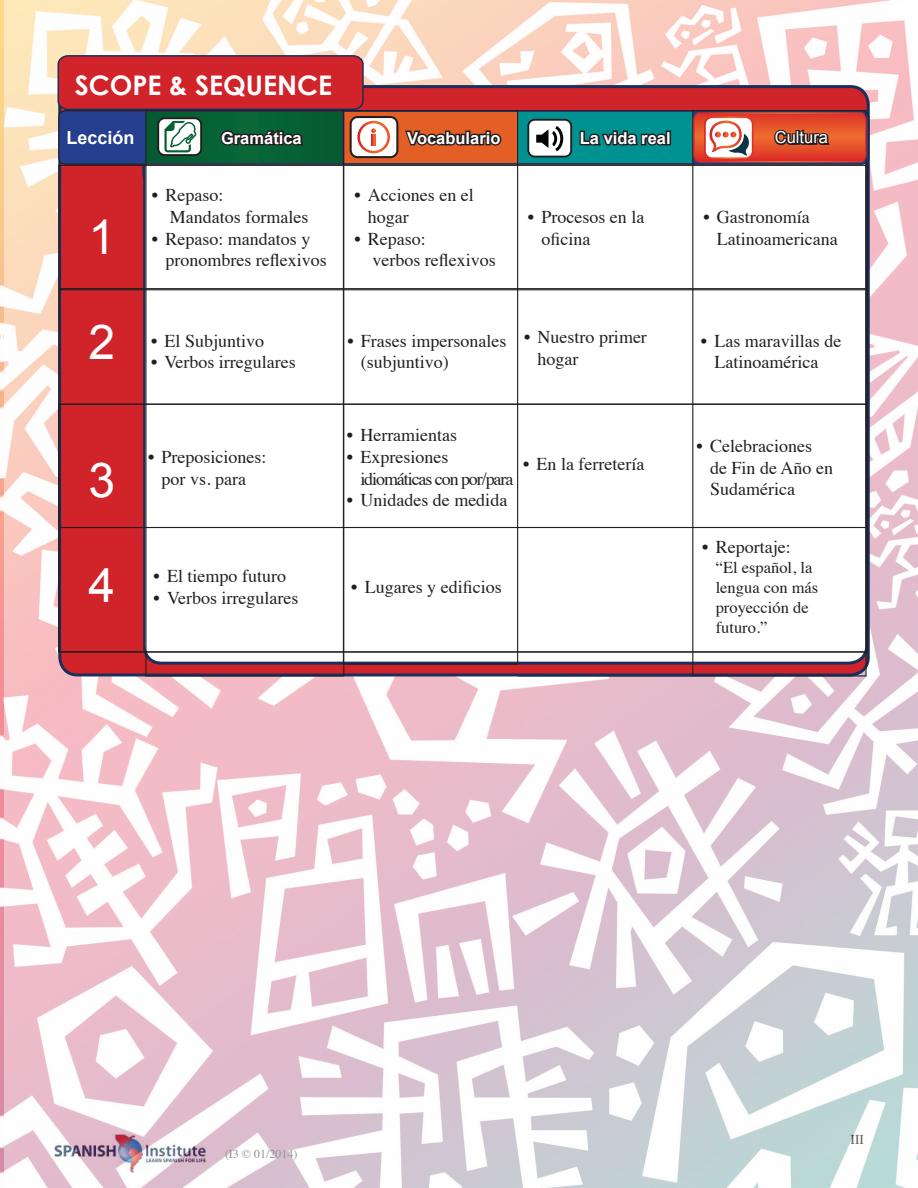
<style>
.page{position:relative;width:918px;height:1188px;background:#fff}
.page>*{position:absolute;margin:0;border:0;box-sizing:border-box;transform-origin:0 0}
.t1{font:48px/105px "Arial";color:#fff}
.t2{font:700 27px "Century Gothic";color:#fff}
.t3{font:18px/21.6px "Times";color:#231f20}
.t4{font:18px/21.6px "Times";letter-spacing:-.06em;color:#231f20}
.t5{font:18px "Arial";color:#231f20}
.t6{font:700 18px "Arial";color:#fff}
.t7{font:16.5px/19.8px "Times";color:#231f20}
.t8{font:700 16.5px "Arial";color:#fff}
.t9{font:16.5px "Arial";color:#fff}
.t10{font:13.5px "Times";color:#231f20}
.t11{font:12px "Times";color:#939598}
</style>
<div class="page">
<img style="left:0;top:0;width:918px;height:1188px">
<div style="left:60px;top:87px;width:808px;height:588px;background:#d1232a;border-radius:18px"></div>
<div style="left:144px;top:124px;width:723px;height:539px;background:#fff;border-radius:18px"></div>
<svg style="left:57px;top:54px;width:307px;height:57px"></svg>
<div style="left:59px;top:111px;width:810px;height:53px;background:#253f8e;border-radius:7px"></div>
<div style="left:58px;top:110px;width:811px;height:55px;border:1px solid #231f20;border-radius:7px"></div>
<div style="left:147px;top:112px;width:195px;height:51px;background:#066135"></div>
<svg style="left:220px;top:130px;width:84px;height:16px"></svg>
<div style="left:344px;top:112px;width:173px;height:51px;background:#e45f25"></div>
<svg style="left:405px;top:130px;width:97px;height:16px"></svg>
<div style="left:519px;top:112px;width:174px;height:51px;background:#009291"></div>
<svg style="left:579px;top:130px;width:91px;height:16px"></svg>
<div style="left:666px;top:131px;width:5px;height:14px;border:3px solid #231f20"></div>
<div style="left:145px;top:110px;width:199px;height:566px;border:1px solid #231f20"></div>
<div style="left:343px;top:110px;width:175px;height:555px;border:1px solid #231f20"></div>
<div style="left:692px;top:110px;width:175px;height:566px;border:1px solid #231f20"></div>
<div style="left:58px;top:165px;width:810px;height:124px;border:1px solid #231f20"></div>
<div style="left:58px;top:404px;width:810px;height:248px;border:1px solid #231f20"></div>
<svg style="left:692px;top:111px;width:175px;height:52px"></svg>
<div style="left:528px;top:120px;width:43px;height:37px;background:#fff;border-radius:6px"></div>
<div style="left:527px;top:119px;width:45px;height:39px;border:2px solid #231f20;border-radius:6px"></div>
<svg style="left:536px;top:126px;width:27px;height:25px"></svg>
<svg style="left:158px;top:118px;width:43px;height:37px"></svg>
<div style="left:157px;top:117px;width:45px;height:39px;border:2px solid #231f20;border-radius:6px"></div>
<svg style="left:164px;top:120px;width:34px;height:32px"></svg>
<div style="left:351px;top:117px;width:46px;height:40px;background:#fff;border-radius:7px"></div>
<div style="left:350px;top:116px;width:48px;height:42px;border:2px solid #231f20;border-radius:7px"></div>
<svg style="left:357px;top:121px;width:33px;height:32px"></svg>
<h2 class="t2" style="left:75px;top:68px;width:259px">SCOPE &amp; SEQUENCE</h2>
<p class="t6" style="left:66px;top:126px;width:70px">Lección</p>
<p class="t8" style="left:221px;top:127px;width:82px">Gramática</p>
<p class="t8" style="left:407px;top:127px;width:95px">Vocabulario</p>
<p class="t8" style="left:580px;top:127px;width:92px">La vida real</p>
<p class="t9" style="left:775px;top:127px;width:55px">Cultura</p>
<h1 class="t1" style="left:89px;top:185px;width:28px">1<br>2</h1>
<h1 class="t1" style="left:89px;top:428px;width:28px">3<br>4</h1>
<p class="t3" style="left:170px;top:183px;width:140px;text-indent:-18px">• Repaso:<br>Mandatos formales</p>
<p class="t3" style="left:165px;top:226px;width:163px;text-indent:-14px">• Repaso: mandatos y pronombres reflexivos</p>
<p class="t3" style="left:368px;top:183px;width:107px;text-indent:-14px">• Acciones en el hogar</p>
<p class="t3" style="left:372px;top:226px;width:125px;text-indent:-18px">• Repaso:<br>verbos reflexivos</p>
<p class="t3" style="left:541px;top:205px;width:104px;text-indent:-14px">• Procesos en la oficina</p>
<p class="t3" style="left:717px;top:205px;width:122px;text-indent:-14px">• Gastronomía<br>Latinoamericana</p>
<p class="t3" style="left:151px;top:328px;width:115px">• El Subjuntivo</p>
<p class="t3" style="left:151px;top:350px;width:146px">• Verbos irregulares</p>
<p class="t3" style="left:148px;top:445px;width:120px;text-align:center">• Preposiciones: por vs. para</p>
<p class="t3" style="left:538px;top:325px;width:111px;text-indent:-14px">• Nuestro primer hogar</p>
<p class="t3" style="left:361px;top:328px;width:147px;text-indent:-14px">• Frases impersonales (subjuntivo)</p>
<p class="t3" style="left:701px;top:328px;width:142px;text-align:center">• Las maravillas de<br>Latinoamérica</p>
<p class="t3" style="left:347px;top:423px;width:112px">• Herramientas</p>
<p class="t4" style="left:360px;top:445px;width:155px;text-indent:-14px">• Expresiones idiomáticas con por/para</p>
<p class="t3" style="left:347px;top:488px;width:162px">• Unidades de medida</p>
<p class="t3" style="left:523px;top:452px;width:123px">• En la ferretería</p>
<p class="t3" style="left:710px;top:434px;width:124px;text-indent:-14px">• Celebraciones de Fin de Año en<br>Sudamérica</p>
<p class="t3" style="left:154px;top:564px;width:134px">• El tiempo futuro</p>
<p class="t3" style="left:154px;top:585px;width:146px">• Verbos irregulares</p>
<p class="t3" style="left:351px;top:575px;width:152px">• Lugares y edificios</p>
<p class="t5" style="left:325px;top:584px;width:98px">• La comida</p>
<p class="t3" style="left:702px;top:535px;width:90px">• Reportaje:</p>
<p class="t7" style="left:716px;top:556px;width:104px">“El español, la lengua con más proyección de futuro.”</p>
<p class="t11" style="left:225px;top:1143px;width:74px">(I3 © 01/2014)</p>
<p class="t10" style="left:851px;top:1127px;width:15px">III</p>
</div>
